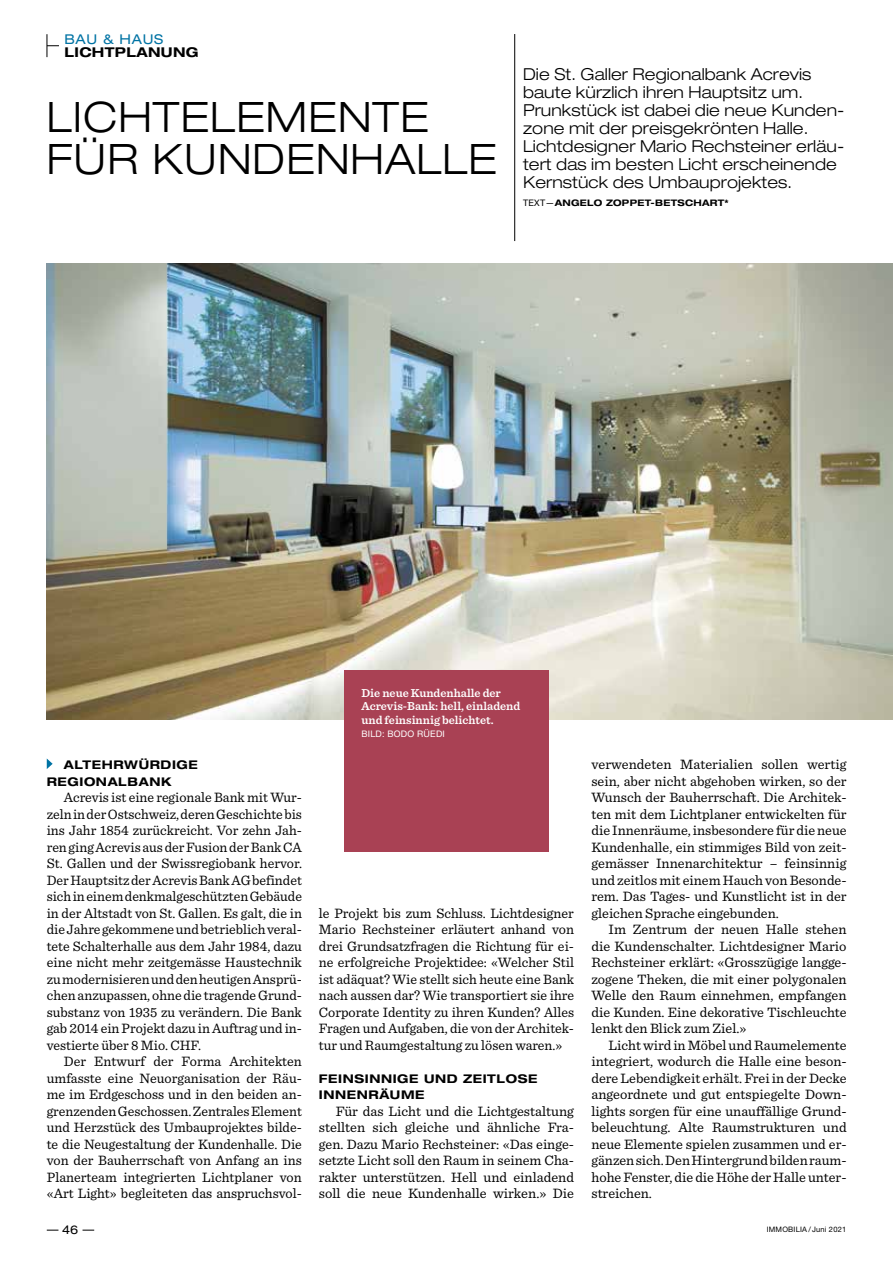
<style>
.page{position:relative;width:893px;height:1263px;background:#fff}
.page>*{position:absolute;margin:0;border:0;box-sizing:border-box;transform-origin:0 0}
.t1{font:300 expanded 42px/42px "Helvetica Neue LT Std";letter-spacing:.025em;color:#000}
.t2{font:300 expanded 16.5px/18px "Helvetica Neue LT Std";letter-spacing:.005em;color:#000}
.t3{font:14.25px/16.5px "Sentinel";color:#000;text-align:justify}
.t4{font:700 expanded 13.5px "Helvetica Neue LT Std";letter-spacing:.025em;color:#000}
.t5{font:expanded 13.5px "Helvetica Neue LT Std";letter-spacing:.05em;color:#0073a4}
.t6{font:600 12px/13.5px "Sentinel";color:#fff}
.t7{font:700 expanded 12px/16.5px "Helvetica Neue LT Std";letter-spacing:.05em;color:#000}
.t8{font:expanded 12px "Helvetica Neue LT Std";color:#000}
.t9{font:700 expanded 9px "Helvetica Neue LT Std";letter-spacing:.03em;color:#000}
.t10{font:9px "Helvetica Neue LT Std";letter-spacing:.025em;color:#fff}
.t11{font:7.5px "Helvetica Neue LT Std";letter-spacing:.025em;color:#000}
.s1{font-weight:400;font-stretch:normal}
</style>
<div class="page">
<svg style="left:47px;top:758px;width:6px;height:11px"></svg>
<hr style="left:514px;top:34px;width:1px;height:207px;background:#000">
<svg style="left:47px;top:34px;width:12px;height:23px"></svg>
<img style="left:47px;top:264px;width:846px;height:456px">
<div style="left:344px;top:670px;width:204px;height:182px;background:#a94154"></div>
<p class="t5" style="left:64px;top:31px;width:100px">BAU &amp; HAUS</p>
<p class="t4" style="left:64px;top:44px;width:136px">LICHTPLANUNG</p>
<h1 class="t1" style="left:47px;top:95px;width:452px">LICHTELEMENTE<br>FÜR KUNDENHALLE</h1>
<p class="t2" style="left:523px;top:65px;width:323px">Die St. Galler Regionalbank Acrevis baute kürzlich ihren Hauptsitz um.<br>Prunkstück ist dabei die neue Kunden&shy;zone mit der preisgekrönten Halle.<br>Lichtdesigner Mario Rechsteiner erläu&shy;tert das im besten Licht erscheinende Kernstück des Umbauprojektes.</p>
<p class="t9" style="left:523px;top:198px;width:207px"><span class="s1">TEXT—</span>ANGELO ZOPPET-BETSCHART*</p>
<p class="t7" style="left:47px;top:756px;width:153px;text-indent:17px">ALTEHRWÜRDIGE<br>REGIONALBANK</p>
<p class="t3" style="left:47px;top:788px;width:257px;text-indent:17px">Acrevis ist eine regionale Bank mit Wur&shy;zeln in der Ostschweiz, deren Geschichte bis ins Jahr 1854 zurückreicht. Vor zehn Jah&shy;ren ging Acrevis aus der Fusion der Bank CA St. Gallen und der Swissregiobank hervor.<br>Der Hauptsitz der Acrevis Bank AG befindet sich in einem denkmalgeschützten Gebäude in der Altstadt von St. Gallen. Es galt, die in die Jahre gekommene und betrieblich veral&shy;tete Schalterhalle aus dem Jahr 1984, dazu eine nicht mehr zeitgemässe Haustechnik zu modernisieren und den heutigen Ansprü&shy;chen anzupassen, ohne die tragende Grund&shy;substanz von 1935 zu verändern. Die Bank gab 2014 ein Projekt dazu in Auftrag und in&shy;vestierte über 8 Mio. CHF.</p>
<p class="t3" style="left:47px;top:1052px;width:257px;text-indent:17px">Der Entwurf der Forma Architekten umfasste eine Neuorganisation der Räu&shy;me im Erdgeschoss und in den beiden an&shy;grenzenden Geschossen. Zentrales Element und Herzstück des Umbauprojektes bilde&shy;te die Neugestaltung der Kundenhalle. Die von der Bauherrschaft von Anfang an ins Planerteam integrierten Lichtplaner von «Art Light» begleiteten das anspruchsvol-</p>
<p class="t6" style="left:361px;top:685px;width:160px">Die neue Kundenhalle der<br>Acrevis-Bank: hell, einladend und feinsinnig belichtet.</p>
<p class="t10" style="left:361px;top:729px;width:85px">BILD: BODO RÜEDI</p>
<p class="t3" style="left:319px;top:904px;width:257px">le Projekt bis zum Schluss. Lichtdesigner Mario Rechsteiner erläutert anhand von drei Grundsatzfragen die Richtung für ei&shy;ne erfolgreiche Projektidee: «Welcher Stil ist adäquat? Wie stellt sich heute eine Bank nach aussen dar? Wie transportiert sie ihre Corporate Identity zu ihren Kunden? Alles Fragen und Aufgaben, die von der Architek&shy;tur und Raumgestaltung zu lösen waren.»</p>
<p class="t7" style="left:319px;top:1070px;width:220px">FEINSINNIGE UND ZEITLOSE<br>INNENRÄUME</p>
<p class="t3" style="left:319px;top:1102px;width:257px;text-indent:17px">Für das Licht und die Lichtgestaltung stellten sich gleiche und ähnliche Fra&shy;gen. Dazu Mario Rechsteiner: «Das einge&shy;setzte Licht soll den Raum in seinem Cha&shy;rakter unterstützen. Hell und einladend soll die neue Kundenhalle wirken.» Die</p>
<p class="t3" style="left:591px;top:755px;width:257px">verwendeten Materialien sollen wertig sein, aber nicht abgehoben wirken, so der Wunsch der Bauherrschaft. Die Architek&shy;ten mit dem Lichtplaner entwickelten für die Innenräume, insbesondere für die neue Kundenhalle, ein stimmiges Bild von zeit&shy;gemässer Innenarchitektur – feinsinnig und zeitlos mit einem Hauch von Besonde&shy;rem. Das Tages- und Kunstlicht ist in der gleichen Sprache eingebunden.</p>
<p class="t3" style="left:591px;top:920px;width:257px;text-indent:17px">Im Zentrum der neuen Halle stehen die Kundenschalter. Lichtdesigner Mario Rechsteiner erklärt: «Grosszügige langge&shy;zogene Theken, die mit einer polygonalen Welle den Raum einnehmen, empfangen die Kunden. Eine dekorative Tischleuchte lenkt den Blick zum Ziel.»</p>
<p class="t3" style="left:591px;top:1036px;width:257px;text-indent:17px">Licht wird in Möbel und Raumelemente integriert, wodurch die Halle eine beson&shy;dere Lebendigkeit erhält. Frei in der Decke angeordnete und gut entspiegelte Down&shy;lights sorgen für eine unauffällige Grund&shy;beleuchtung. Alte Raumstrukturen und neue Elemente spielen zusammen und er&shy;gänzen sich. Den Hintergrund bilden raum&shy;hohe Fenster, die die Höhe der Halle unter&shy;streichen.</p>
<p class="t8" style="left:62px;top:1222px;width:18px">46</p>
<p class="t11" style="left:767px;top:1225px;width:81px">IMMOBILIA / Juni 2021</p>
</div>
